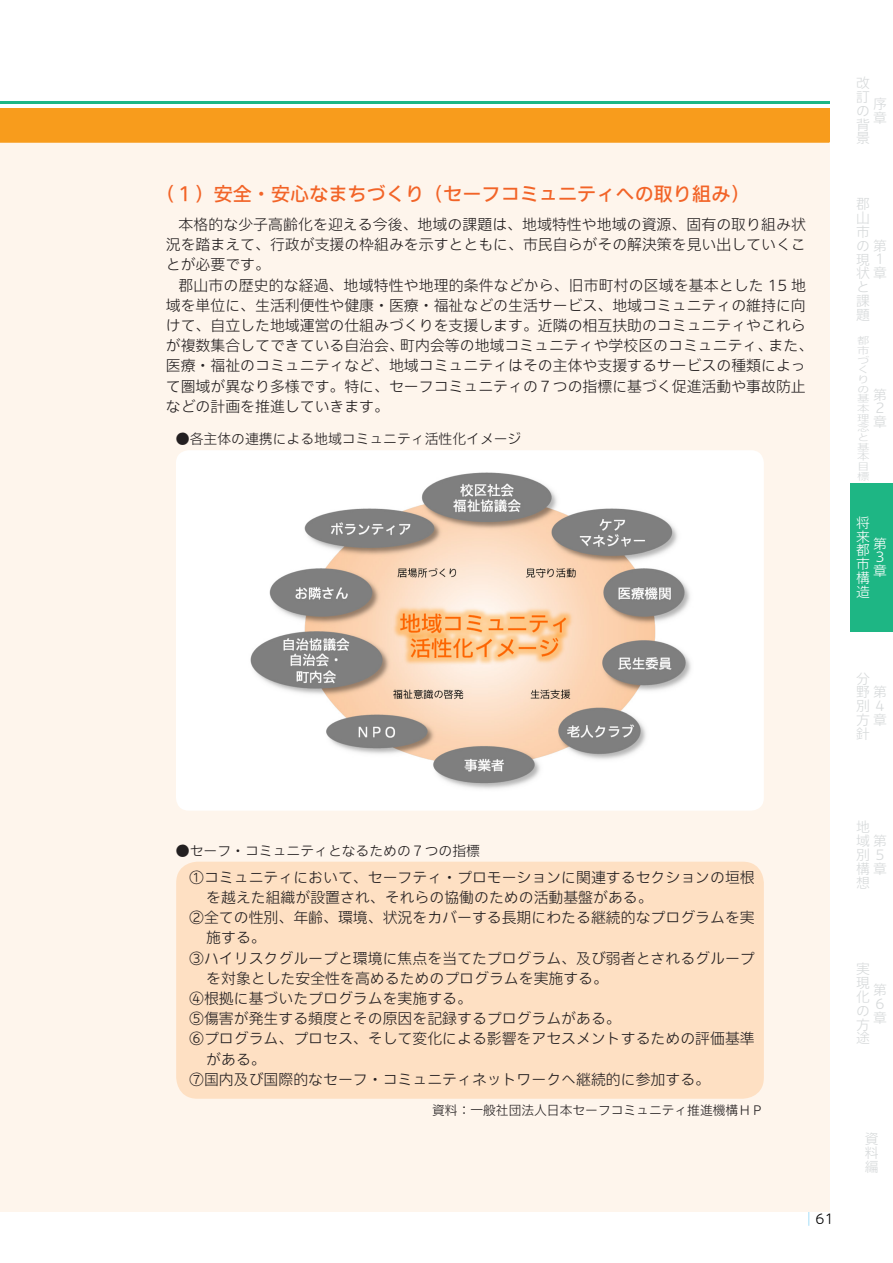
<style>
.page{position:relative;width:893px;height:1263px;background:#fff}
.page>*{position:absolute;margin:0;border:0;box-sizing:border-box;transform-origin:0 0}
.小見出し{font:500 19.2px "Iwa UCDA Goth Std";color:#f26428}
.本文{font:300 14.85px/20.2px "Iwa UCDA Goth Std";color:#231f20}
.t1{font:300 13.8px/13.8px "Iwa UCDA Goth Std";color:#d6d9da}
.t2{font:300 13.8px "Iwa UCDA Goth Std";color:#231f20}
.t3{font:300 13.8px/13.8px "Iwa UCDA Goth Std";color:#fff}
.t4{font:300 13.8px "Iwa UCDA Goth Std";color:#000}
.t5{font:300 12.75px "Iwa UCDA Goth Std";color:#231f20}
.t6{font:300 9.6px/9.6px "Iwa UCDA Goth Std";color:#d6d9da;scale:1.29 1}
</style>
<div class="page">
<div style="left:850px;top:483px;width:43px;height:148px;background:#1eb684"></div>
<svg style="left:808px;top:1212px;width:1px;height:14px"></svg>
<div style="left:0;top:142px;width:829px;height:1070px;background:#fef5ec"></div>
<div style="left:0;top:108px;width:829px;height:34px;background:#f89c1c"></div>
<div style="left:176px;top:862px;width:588px;height:237px;background:#fee0c3;border-radius:21px"></div>
<div style="left:176px;top:450px;width:588px;height:361px;background:#fff;border-radius:13px"></div>
<img style="left:250px;top:472px;width:441px;height:317px">
<hr style="left:0;top:101px;width:829px;height:2px;background:#1eb684">
<p class="小見出し" style="left:156px;top:180px;width:595px">（１）安全・安心なまちづくり（セーフコミュニティへの取り組み）</p>
<p class="本文" style="left:166px;top:213px;width:642px;text-align:justify;text-indent:13px">本格的な少子高齢化を迎える今後、地域の課題は、地域特性や地域の資源、固有の取り組み状況を踏まえて、行政が支援の枠組みを示すとともに、市民自らがその解決策を見い出していくことが必要です。</p>
<p class="本文" style="left:166px;top:274px;width:649px;text-indent:13px">郡山市の歴史的な経過、地域特性や地理的条件などから、旧市町村の区域を基本とした 15 地域を単位に、生活利便性や健康・医療・福祉などの生活サービス、地域コミュニティの維持に向けて、自立した地域運営の仕組みづくりを支援します。近隣の相互扶助のコミュニティやこれらが複数集合してできている自治会、町内会等の地域コミュニティや学校区のコミュニティ、また、医療・福祉のコミュニティなど、地域コミュニティはその主体や支援するサービスの種類によって圏域が異なり多様です。特に、セーフコミュニティの７つの指標に基づく促進活動や事故防止などの計画を推進していきます。</p>
<p class="t2" style="left:176px;top:429px;width:347px">●各主体の連携による地域コミュニティ活性化イメージ</p>
<p class="t1" style="left:856px;top:75px;width:15px;text-align:justify">改訂の背景</p>
<p class="t1" style="left:873px;top:96px;width:15px">序章</p>
<p class="t1" style="left:856px;top:196px;width:15px;text-align:justify">郡山市</p>
<p class="t1" style="left:856px;top:238px;width:32px">の第現１状章</p>
<p class="t1" style="left:856px;top:279px;width:15px;text-align:justify">と課題</p>
<p class="t6" style="left:857px;top:335px;width:11px">都市づくりの基本理念と基本目標</p>
<p class="t1" style="left:873px;top:387px;width:15px">第<br>２章</p>
<p class="t3" style="left:856px;top:515px;width:15px;text-align:justify">将来都市構造</p>
<p class="t3" style="left:873px;top:536px;width:15px">第<br>３章</p>
<p class="t1" style="left:856px;top:671px;width:15px">分</p>
<p class="t1" style="left:856px;top:684px;width:32px">野第別４方章</p>
<p class="t1" style="left:856px;top:726px;width:15px">針</p>
<p class="t2" style="left:176px;top:841px;width:306px">●セーフ・コミュニティとなるための７つの指標</p>
<p class="本文" style="left:206px;top:866px;width:550px;text-indent:-17px">①コミュニティにおいて、セーフティ・プロモーションに関連するセクションの垣根を越えた組織が設置され、それらの協働のための活動基盤がある。</p>
<p class="本文" style="left:206px;top:906px;width:550px;text-indent:-17px">②全ての性別、年齢、環境、状況をカバーする長期にわたる継続的なプログラムを実施する。</p>
<p class="本文" style="left:206px;top:947px;width:550px;text-indent:-17px">③ハイリスクグループと環境に焦点を当てたプログラム、及び弱者とされるグループを対象とした安全性を高めるためのプログラムを実施する。</p>
<p class="本文" style="left:189px;top:987px;width:284px">④根拠に基づいたプログラムを実施する。</p>
<p class="本文" style="left:189px;top:1007px;width:433px">⑤傷害が発生する頻度とその原因を記録するプログラムがある。</p>
<p class="本文" style="left:206px;top:1028px;width:550px;text-indent:-17px">⑥プログラム、プロセス、そして変化による影響をアセスメントするための評価基準がある。</p>
<p class="本文" style="left:189px;top:1068px;width:522px">⑦国内及び国際的なセーフ・コミュニティネットワークへ継続的に参加する。</p>
<p class="t5" style="left:432px;top:1101px;width:333px">資料：一般社団法人日本セーフコミュニティ推進機構ＨＰ</p>
<p class="t1" style="left:856px;top:819px;width:15px">地</p>
<p class="t1" style="left:856px;top:833px;width:32px">域第別５構章</p>
<p class="t1" style="left:856px;top:875px;width:15px">想</p>
<p class="t1" style="left:856px;top:961px;width:15px;text-align:justify">実現化の方途</p>
<p class="t1" style="left:873px;top:982px;width:15px">第<br>６章</p>
<p class="t4" style="left:815px;top:1209px;width:20px">61</p>
<p class="t1" style="left:865px;top:1131px;width:15px;text-align:justify">資料編</p>
</div>
